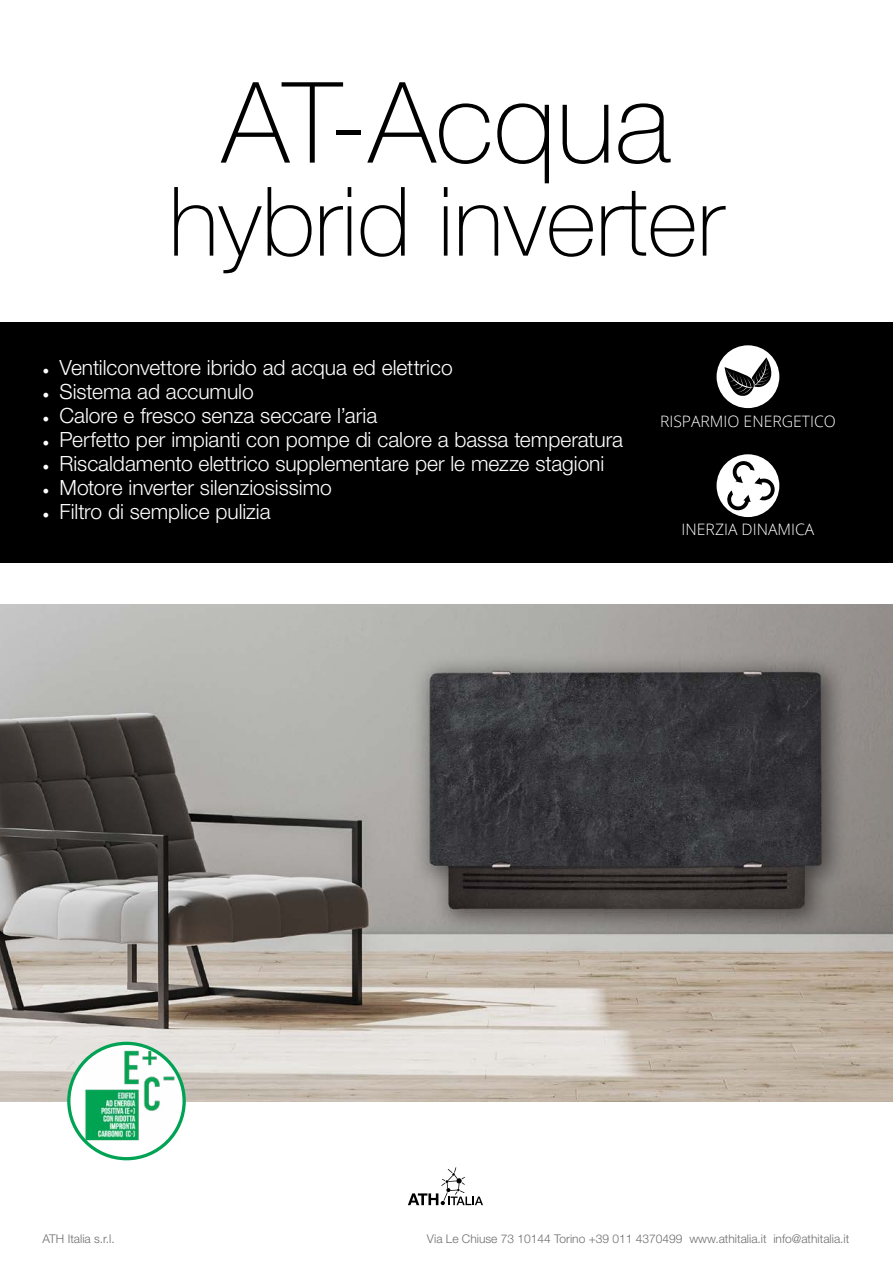
<style>
.page{position:relative;width:893px;height:1263px;background:#fff}
.page>*{position:absolute;margin:0;border:0;box-sizing:border-box;transform-origin:0 0}
.t1{font:100 112.5px "Helvetica Neue LT Std";color:#000}
.t2{font:100 96px "Helvetica Neue LT Std";color:#000}
.t3{font:300 21px "Helvetica Neue LT Std";letter-spacing:-.005em;color:#fff}
.t4{font:300 15.75px "Open Sans";color:#fff}
.t5{font:300 12px "Helvetica Neue LT Std";color:#6d6e71}
.s1{font-family:"Minion Pro";font-weight:400;font-size:18px}
</style>
<div class="page">
<div style="left:0;top:323px;width:893px;height:240px;background:#000"></div>
<div style="left:717px;top:345px;width:62px;height:63px;background:#fff;border-radius:50%"></div>
<svg style="left:724px;top:357px;width:51px;height:42px"></svg>
<div style="left:717px;top:454px;width:62px;height:63px;background:#fff;border-radius:50%"></div>
<svg style="left:726px;top:461px;width:50px;height:51px"></svg>
<img style="left:0;top:604px;width:893px;height:497px">
<svg style="left:69px;top:1043px;width:115px;height:116px"></svg>
<div style="left:67px;top:1042px;width:119px;height:118px;border:3px solid #00a354;border-radius:50%"></div>
<img style="left:83px;top:1046px;width:98px;height:96px">
<svg style="left:408px;top:1167px;width:75px;height:38px"></svg>
<h1 class="t1" style="left:222px;top:58px;width:450px">AT-Acqua</h1>
<h2 class="t2" style="left:169px;top:167px;width:557px">hybrid inverter</h2>
<p class="t3" style="left:43px;top:355px;width:412px"><span class="s1">•</span> Ventilconvettore ibrido ad acqua ed elettrico</p>
<p class="t3" style="left:43px;top:379px;width:213px"><span class="s1">•</span> Sistema ad accumulo</p>
<p class="t3" style="left:43px;top:403px;width:336px"><span class="s1">•</span> Calore e fresco senza seccare l’aria</p>
<p class="t3" style="left:43px;top:427px;width:582px"><span class="s1">•</span> Perfetto per impianti con pompe di calore a bassa temperatura</p>
<p class="t3" style="left:43px;top:451px;width:563px"><span class="s1">•</span> Riscaldamento elettrico supplementare per le mezze stagioni</p>
<p class="t3" style="left:43px;top:475px;width:291px"><span class="s1">•</span> Motore inverter silenziosissimo</p>
<p class="t3" style="left:43px;top:499px;width:230px"><span class="s1">•</span> Filtro di semplice pulizia</p>
<p class="t4" style="left:660px;top:411px;width:177px">RISPARMIO ENERGETICO</p>
<p class="t4" style="left:682px;top:519px;width:134px">INERZIA DINAMICA</p>
<p class="t5" style="left:43px;top:1232px;width:74px">ATH Italia s.r.l.</p>
<p class="t5" style="left:427px;top:1232px;width:424px">Via Le Chiuse 73 10144 Torino +39 011 4370499 www.athitalia.it info@athitalia.it</p>
</div>
